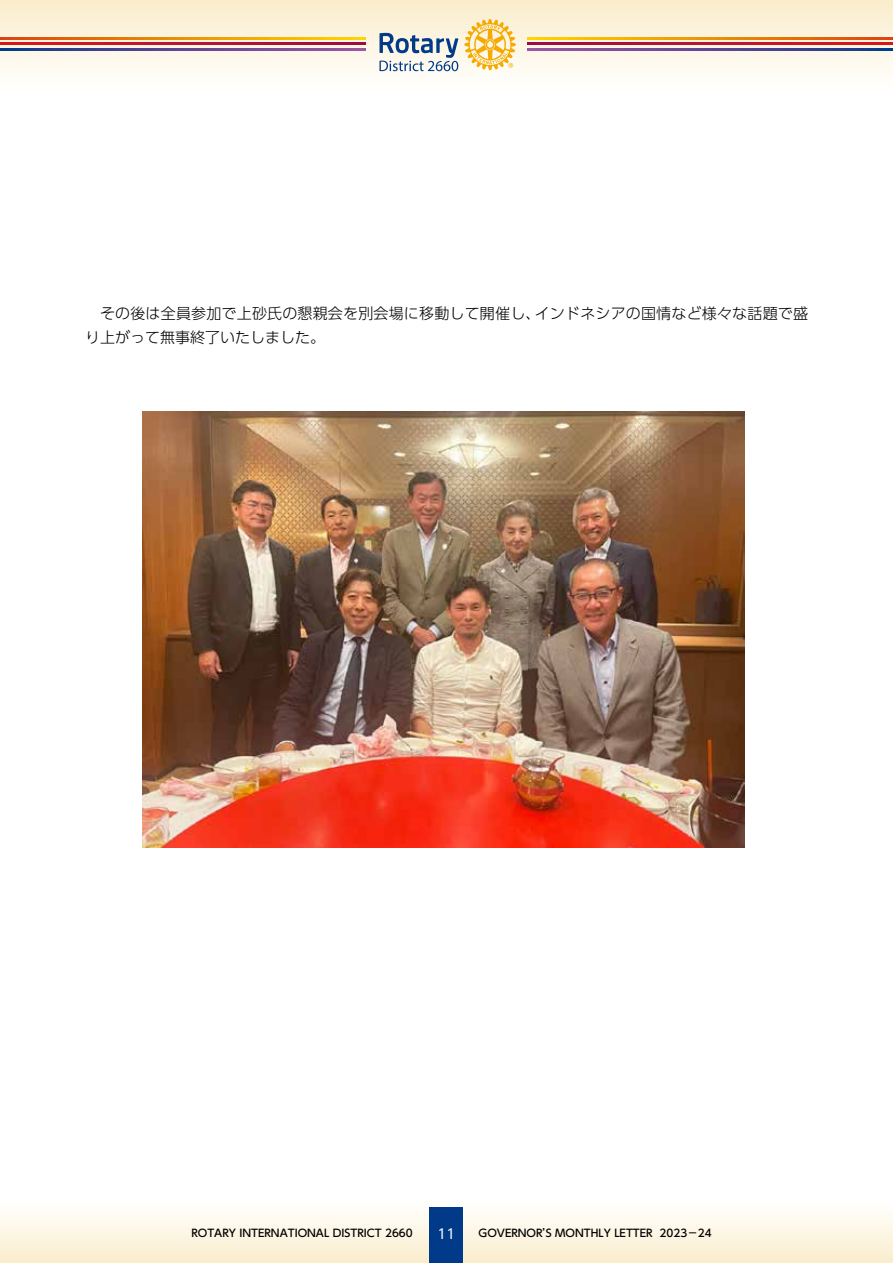
<style>
.page{position:relative;width:893px;height:1263px;background:#fff}
.page>*{position:absolute;margin:0;border:0;box-sizing:border-box;transform-origin:0 0}
.t1{font:300 15px/24px "UD Shin Go Pro";letter-spacing:.015em;color:#000}
.t2{font:13.5px "UD Shin Go Pro";color:#fff}
.t3{font:500 10.5px "UD Shin Go Pro";color:#000}
</style>
<div class="page">
<svg style="left:0;top:0;width:893px;height:74px"></svg>
<div style="left:0;top:1199px;width:893px;height:64px;background:linear-gradient(to bottom,#feffff,#faeecd)"></div>
<div style="left:430px;top:1208px;width:33px;height:55px;background:#003a88"></div>
<svg style="left:464px;top:19px;width:52px;height:51px;background:#f9d78b"></svg>
<svg style="left:379px;top:33px;width:79px;height:38px;background:#aebcca"></svg>
<svg style="left:0;top:37px;width:365px;height:2px"></svg>
<svg style="left:0;top:43px;width:365px;height:2px"></svg>
<svg style="left:0;top:48px;width:365px;height:2px"></svg>
<svg style="left:528px;top:37px;width:365px;height:2px"></svg>
<svg style="left:528px;top:43px;width:365px;height:2px"></svg>
<svg style="left:528px;top:48px;width:365px;height:2px"></svg>
<img style="left:143px;top:412px;width:602px;height:436px">
<p class="t1" style="left:85px;top:301px;width:724px">　その後は全員参加で上砂氏の懇親会を別会場に移動して開催し、インドネシアの国情など様々な話題で盛り上がって無事終了いたしました。</p>
<p class="t3" style="left:191px;top:1225px;width:223px">ROTARY INTERNATIONAL DISTRICT 2660</p>
<p class="t2" style="left:438px;top:1223px;width:19px">11</p>
<p class="t3" style="left:479px;top:1225px;width:235px">GOVERNOR’S MONTHLY LETTER 2023－24</p>
</div>
